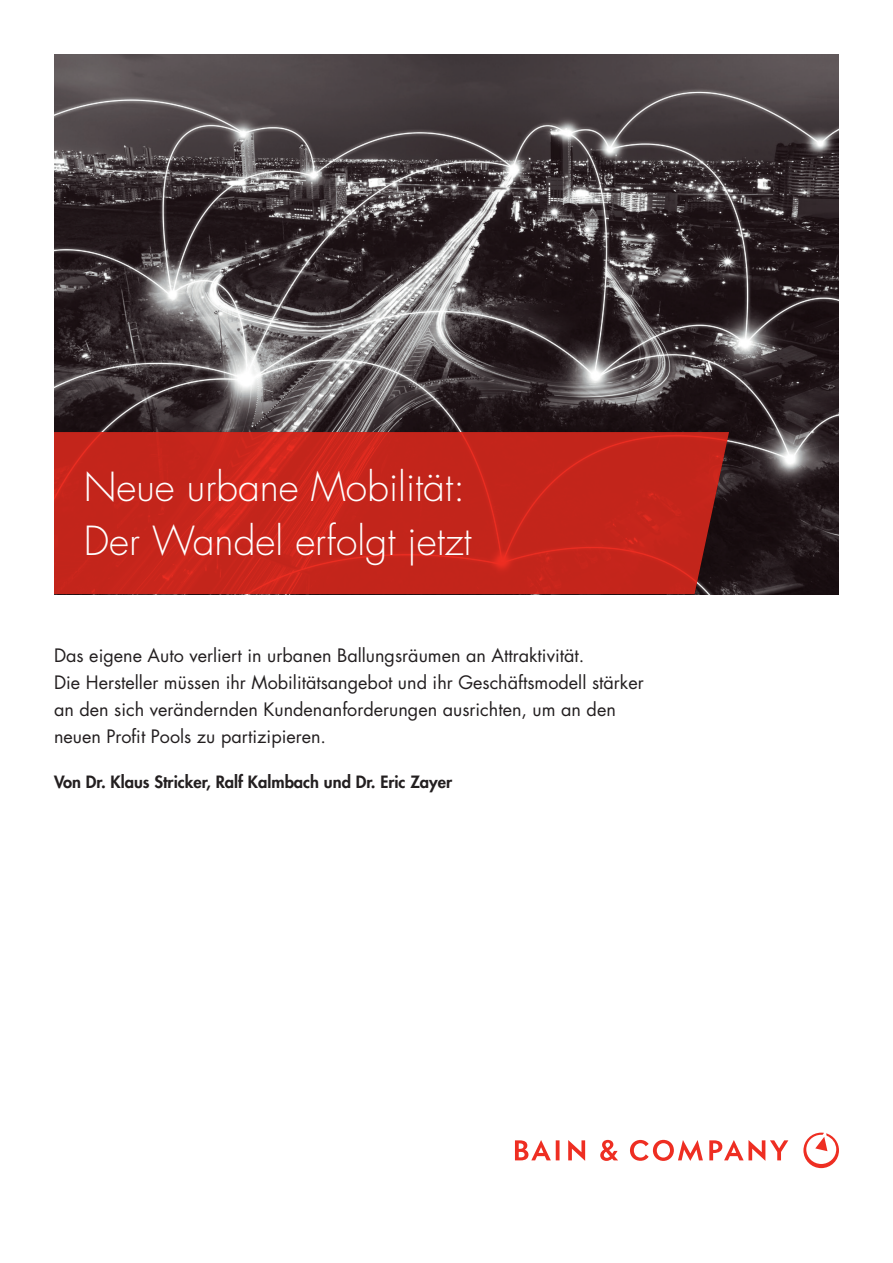
<style>
.page{position:relative;width:893px;height:1263px;background:#fff}
.page>*{position:absolute;margin:0;border:0;box-sizing:border-box;transform-origin:0 0}
.t1{font:300 39px/54px "Futura";color:#fff}
.t2{font:18px/27px "Futura";color:#231f20}
.t3{font:800 16.5px "Futura";color:#231f20}
</style>
<div class="page">
<img style="left:54px;top:54px;width:785px;height:540px">
<svg style="left:630px;top:1140px;width:73px;height:21px"></svg>
<svg style="left:568px;top:1140px;width:17px;height:21px"></svg>
<svg style="left:515px;top:1140px;width:44px;height:20px"></svg>
<svg style="left:600px;top:1140px;width:18px;height:21px"></svg>
<svg style="left:709px;top:1140px;width:79px;height:21px"></svg>
<svg style="left:803px;top:1133px;width:36px;height:35px"></svg>
<svg style="left:54px;top:432px;width:675px;height:162px;fill:#c3251b"></svg>
<h1 class="t1" style="left:84px;top:461px;width:389px">Neue urbane Mobilität:<br>Der Wandel erfolgt jetzt</h1>
<p class="t2" style="left:54px;top:642px;width:591px">Das eigene Auto verliert in urbanen Ballungsräumen an Attraktivität.<br>Die Hersteller müssen ihr Mobilitätsangebot und ihr Geschäftsmodell stärker an den sich verändernden Kundenanforderungen ausrichten, um an den neuen Profit Pools zu partizipieren.</p>
<p class="t3" style="left:54px;top:771px;width:400px">Von Dr. Klaus Stricker, Ralf Kalmbach und Dr. Eric Zayer</p>
</div>
